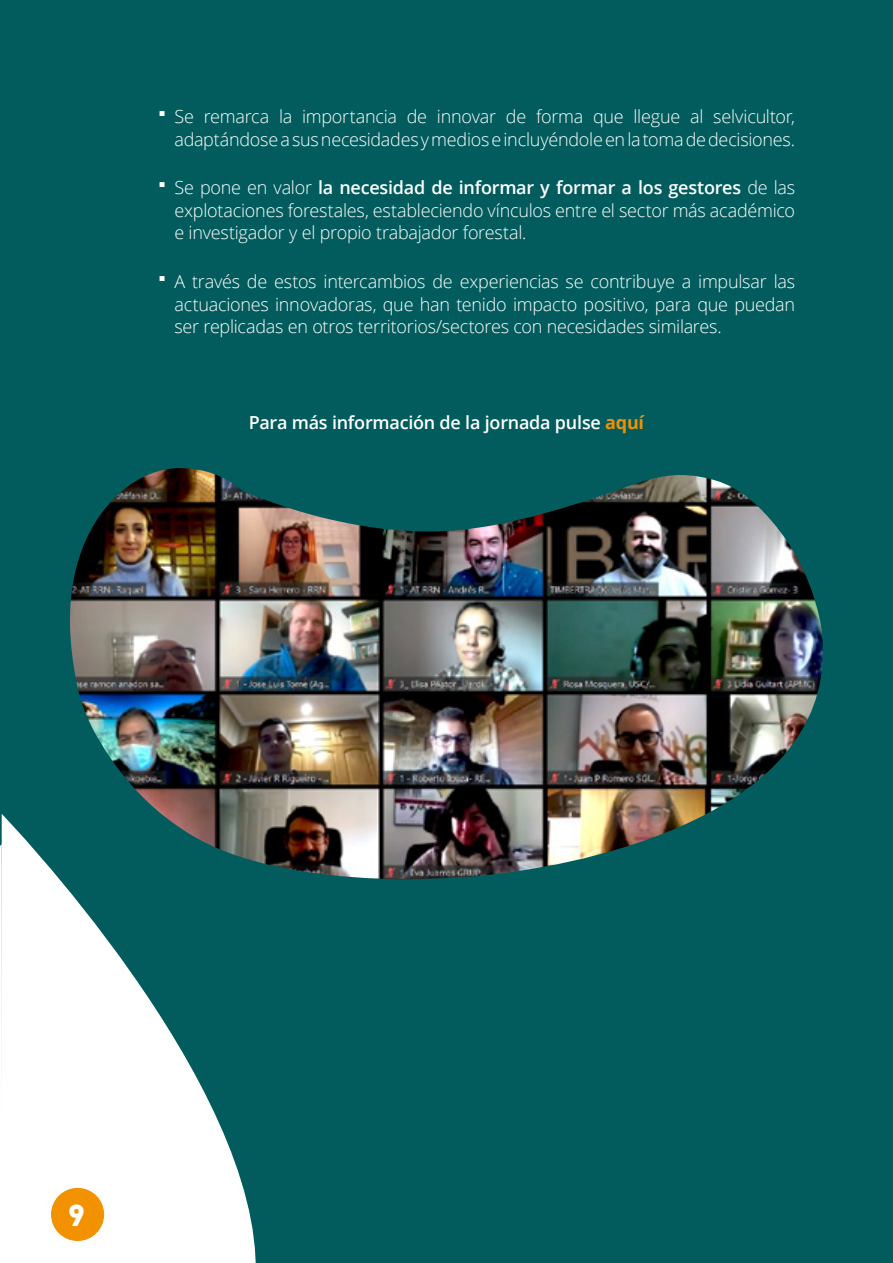
<style>
.page{position:relative;width:893px;height:1263px;background:#025c5d}
.page>*{position:absolute;margin:0;border:0;box-sizing:border-box;transform-origin:0 0}
.t1{font:900 30px "DIN Pro";color:#fff}
.t2{font:300 18px/22.5px "Open Sans";letter-spacing:-.015em;color:#fff;text-align:justify}
.t3{font:600 18px "Open Sans";letter-spacing:-.015em;color:#fff}
.s1{font-family:"DIN Pro";font-weight:700;font-size:33px}
.s2{font-weight:600}
.s3{font-weight:700;color:#f19102}
</style>
<div class="page">
<svg style="left:1px;top:814px;width:255px;height:449px;fill:#fff"></svg>
<svg style="left:0;top:844px;width:2px;height:419px"></svg>
<img style="left:68px;top:468px;width:755px;height:411px">
<div style="left:51px;top:1188px;width:53px;height:53px;background:#f39200;border-radius:50%"></div>
<p class="t2" style="left:157px;top:105px;width:639px;text-align:right"><span class="s1">·</span> Se remarca la importancia de innovar de forma que llegue al selvicultor, adaptándose a sus necesidades y medios e incluyéndole en la toma de decisiones.</p>
<p class="t2" style="left:174px;top:176px;width:622px;text-indent:-17px"><span class="s1">·</span> Se pone en valor <span class="s2">la necesidad de informar y formar a los gestores</span> de las explotaciones forestales, estableciendo vínculos entre el sector más académico e investigador y el propio trabajador forestal.</p>
<p class="t2" style="left:174px;top:270px;width:622px;text-indent:-17px"><span class="s1">·</span> A través de estos intercambios de experiencias se contribuye a impulsar las actuaciones innovadoras, que han tenido impacto positivo, para que puedan ser replicadas en otros territorios/sectores con necesidades similares.</p>
<p class="t3" style="left:249px;top:411px;width:397px">Para más información de la jornada pulse <span class="s3">aquí</span></p>
<h1 class="t1" style="left:68px;top:1195px;width:18px">9</h1>
</div>
